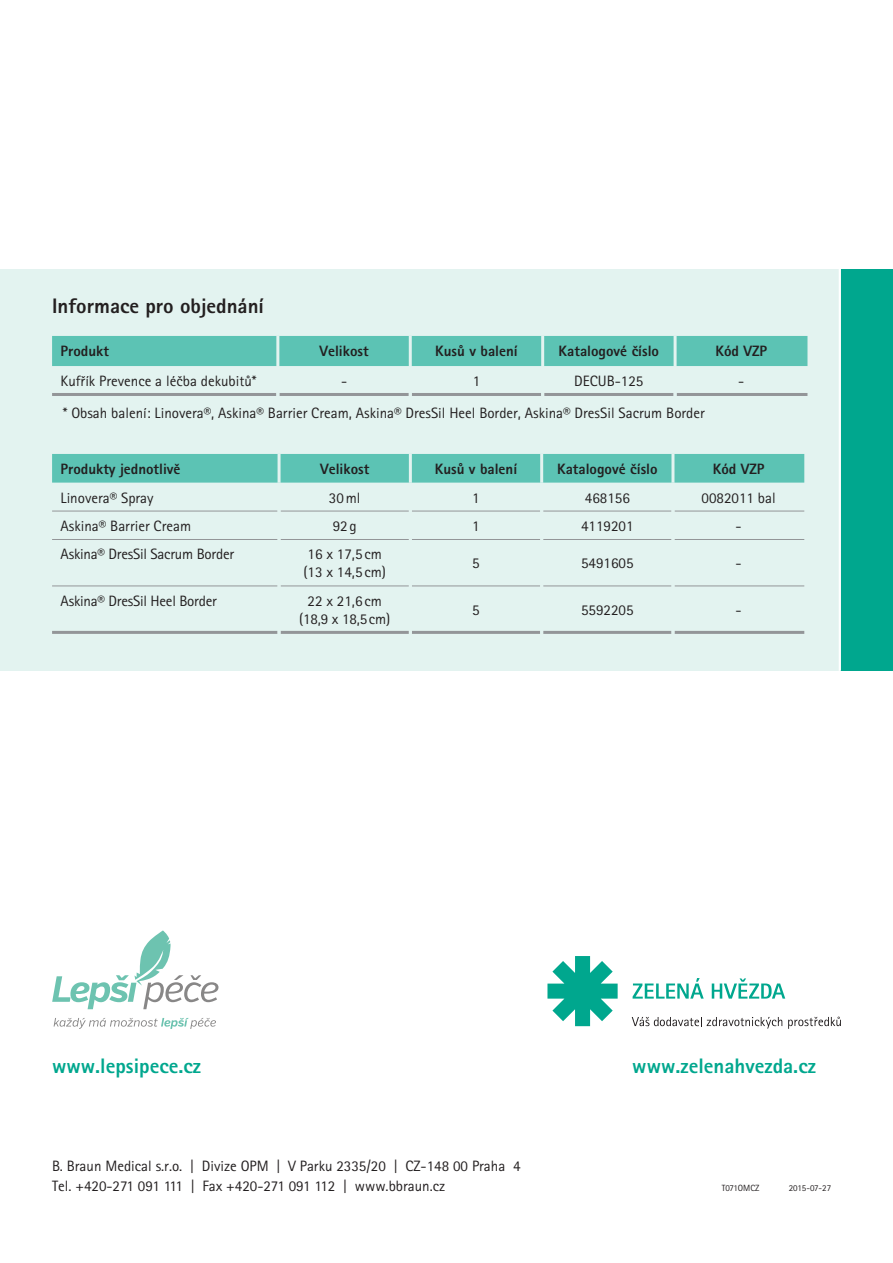
<style>
.page{position:relative;width:893px;height:1263px;background:#fff}
.page>*{position:absolute;margin:0;border:0;box-sizing:border-box;transform-origin:0 0}
._01_Variable_cover_h{font:21px "Rotis Sans Serif Extra Bold CE";color:#231f20}
._03_Standard_continu{font:21px "Rotis Sans Serif Extra Bold CE";color:#00a78e}
.Text{font:21px "Rotis Sans Serif Extra Bold CE";color:#00a78e}
._12_Source_informati{font:15px/19.5px "Rotis Sans Serif CE";color:#231f20}
.Tabelle_Inhaltstoffe{font:15px/18px "Rotis Sans Serif CE";color:#231f20}
.Tabelle_Inhaltstoffe-2{font:15px "Rotis Sans Serif Extra Bold CE";color:#231f20}
.Tabelle_Copy{font:15px "Rotis Sans Serif CE";letter-spacing:-.015em;color:#231f20}
._12_Source_informati-2{font:9px "Rotis Sans Serif CE";color:#231f20}
</style>
<div class="page">
<svg style="left:547px;top:956px;width:71px;height:70px"></svg>
<svg style="left:633px;top:978px;width:71px;height:20px"></svg>
<svg style="left:712px;top:978px;width:73px;height:20px"></svg>
<svg style="left:632px;top:1017px;width:150px;height:11px"></svg>
<svg style="left:788px;top:1016px;width:53px;height:13px"></svg>
<div style="left:838px;top:269px;width:55px;height:402px;background:#00a78e"></div>
<div style="left:0;top:269px;width:840px;height:402px;background:#e3f3f0"></div>
<hr style="left:839px;top:269px;width:2px;height:402px;background:#fff">
<div style="left:52px;top:454px;width:752px;height:29px;background:#5cc3b4"></div>
<hr style="left:52px;top:631px;width:226px;height:3px;background:#939598">
<hr style="left:281px;top:631px;width:128px;height:3px;background:#939598">
<hr style="left:412px;top:631px;width:128px;height:3px;background:#939598">
<hr style="left:543px;top:631px;width:128px;height:3px;background:#939598">
<hr style="left:674px;top:631px;width:130px;height:3px;background:#939598">
<hr style="left:52px;top:511px;width:226px;height:1px;background:#939598">
<hr style="left:281px;top:511px;width:128px;height:1px;background:#939598">
<hr style="left:412px;top:511px;width:128px;height:1px;background:#939598">
<hr style="left:543px;top:511px;width:128px;height:1px;background:#939598">
<hr style="left:674px;top:511px;width:130px;height:1px;background:#939598">
<hr style="left:52px;top:539px;width:226px;height:1px;background:#939598">
<hr style="left:281px;top:539px;width:128px;height:1px;background:#939598">
<hr style="left:412px;top:539px;width:128px;height:1px;background:#939598">
<hr style="left:543px;top:539px;width:128px;height:1px;background:#939598">
<hr style="left:674px;top:539px;width:130px;height:1px;background:#939598">
<hr style="left:52px;top:585px;width:226px;height:1px;background:#939598">
<hr style="left:281px;top:585px;width:128px;height:1px;background:#939598">
<hr style="left:412px;top:585px;width:128px;height:1px;background:#939598">
<hr style="left:543px;top:585px;width:128px;height:1px;background:#939598">
<hr style="left:674px;top:585px;width:130px;height:1px;background:#939598">
<hr style="left:278px;top:454px;width:3px;height:29px;background:#e3f3f0">
<hr style="left:409px;top:454px;width:3px;height:29px;background:#e3f3f0">
<hr style="left:540px;top:454px;width:3px;height:29px;background:#e3f3f0">
<hr style="left:671px;top:454px;width:3px;height:29px;background:#e3f3f0">
<div style="left:52px;top:336px;width:755px;height:30px;background:#5cc3b4"></div>
<hr style="left:52px;top:393px;width:224px;height:3px;background:#939598">
<hr style="left:279px;top:393px;width:130px;height:3px;background:#939598">
<hr style="left:412px;top:393px;width:129px;height:3px;background:#939598">
<hr style="left:544px;top:393px;width:130px;height:3px;background:#939598">
<hr style="left:677px;top:393px;width:130px;height:3px;background:#939598">
<hr style="left:276px;top:336px;width:3px;height:30px;background:#e3f3f0">
<hr style="left:409px;top:336px;width:3px;height:30px;background:#e3f3f0">
<hr style="left:541px;top:336px;width:3px;height:30px;background:#e3f3f0">
<hr style="left:674px;top:336px;width:3px;height:30px;background:#e3f3f0">
<svg style="left:54px;top:1018px;width:162px;height:11px"></svg>
<svg style="left:52px;top:930px;width:166px;height:79px"></svg>
<p class="_01_Variable_cover_h" style="left:52px;top:293px;width:213px">Informace pro objednání</p>
<p class="Tabelle_Inhaltstoffe-2" style="left:61px;top:342px;width:50px">Produkt</p>
<p class="Tabelle_Inhaltstoffe-2" style="left:319px;top:342px;width:51px">Velikost</p>
<p class="Tabelle_Inhaltstoffe-2" style="left:435px;top:342px;width:84px">Kusů v balení</p>
<p class="Tabelle_Inhaltstoffe-2" style="left:559px;top:342px;width:102px">Katalogové číslo</p>
<p class="Tabelle_Inhaltstoffe-2" style="left:715px;top:342px;width:53px">Kód VZP</p>
<p class="Tabelle_Inhaltstoffe" style="left:61px;top:372px;width:198px">Kufřík Prevence a léčba dekubitů*</p>
<p class="Tabelle_Inhaltstoffe" style="left:341px;top:372px;width:8px">-</p>
<p class="Tabelle_Inhaltstoffe" style="left:473px;top:372px;width:9px">1</p>
<p class="_12_Source_informati" style="left:574px;top:371px;width:71px">DECUB-125</p>
<p class="Tabelle_Inhaltstoffe" style="left:738px;top:372px;width:8px">-</p>
<p class="_12_Source_informati" style="left:63px;top:404px;width:644px">* Obsah balení: Linovera®, Askina® Barrier Cream, Askina® DresSil Heel Border, Askina® DresSil Sacrum Border</p>
<p class="Tabelle_Inhaltstoffe-2" style="left:61px;top:460px;width:121px">Produkty jednotlivě</p>
<p class="Tabelle_Inhaltstoffe-2" style="left:320px;top:460px;width:51px">Velikost</p>
<p class="Tabelle_Inhaltstoffe-2" style="left:435px;top:460px;width:84px">Kusů v balení</p>
<p class="Tabelle_Inhaltstoffe-2" style="left:557px;top:460px;width:102px">Katalogové číslo</p>
<p class="Tabelle_Inhaltstoffe-2" style="left:713px;top:460px;width:53px">Kód VZP</p>
<p class="Tabelle_Inhaltstoffe" style="left:61px;top:488px;width:95px">Linovera® Spray</p>
<p class="Tabelle_Inhaltstoffe" style="left:329px;top:488px;width:33px">30ml</p>
<p class="Tabelle_Inhaltstoffe" style="left:472px;top:488px;width:9px">1</p>
<p class="Tabelle_Inhaltstoffe" style="left:585px;top:488px;width:46px">468156</p>
<p class="Tabelle_Inhaltstoffe" style="left:702px;top:488px;width:76px">0082011 bal</p>
<p class="Tabelle_Inhaltstoffe" style="left:61px;top:517px;width:132px">Askina® Barrier Cream</p>
<p class="Tabelle_Inhaltstoffe" style="left:333px;top:517px;width:26px">92g</p>
<p class="Tabelle_Inhaltstoffe" style="left:472px;top:517px;width:9px">1</p>
<p class="Tabelle_Copy" style="left:581px;top:517px;width:54px">4119201</p>
<p class="Tabelle_Inhaltstoffe" style="left:736px;top:517px;width:8px">-</p>
<p class="Tabelle_Copy" style="left:61px;top:546px;width:175px">Askina® DresSil Sacrum Border</p>
<p class="Tabelle_Inhaltstoffe" style="left:303px;top:545px;width:84px">16 x 17,5 cm (13 x 14,5 cm)</p>
<p class="Tabelle_Copy" style="left:472px;top:555px;width:9px">5</p>
<p class="Tabelle_Inhaltstoffe" style="left:581px;top:554px;width:54px">5491605</p>
<p class="Tabelle_Copy" style="left:736px;top:555px;width:8px">-</p>
<p class="Tabelle_Copy" style="left:61px;top:592px;width:158px">Askina® DresSil Heel Border</p>
<p class="Tabelle_Inhaltstoffe" style="left:299px;top:592px;width:93px;text-align:center">22 x 21,6 cm (18,9 x 18,5cm)</p>
<p class="Tabelle_Copy" style="left:472px;top:601px;width:9px">5</p>
<p class="Tabelle_Inhaltstoffe" style="left:581px;top:601px;width:54px">5592205</p>
<p class="Tabelle_Copy" style="left:736px;top:601px;width:8px">-</p>
<p class="Text" style="left:52px;top:1053px;width:150px">www.lepsipece.cz</p>
<p class="_12_Source_informati" style="left:52px;top:1156px;width:470px">B. Braun Medical s.r.o. | Divize OPM | V Parku 2335/20 | CZ-148 00 Praha 4<br>Tel. +420-271 091 111 | Fax +420-271 091 112 | www.bbraun.cz</p>
<p class="_03_Standard_continu" style="left:632px;top:1053px;width:185px">www.zelenahvezda.cz</p>
<p class="_12_Source_informati-2" style="left:722px;top:1182px;width:39px">T071OMCZ</p>
<p class="_12_Source_informati-2" style="left:789px;top:1182px;width:44px">2015-07-27</p>
</div>
